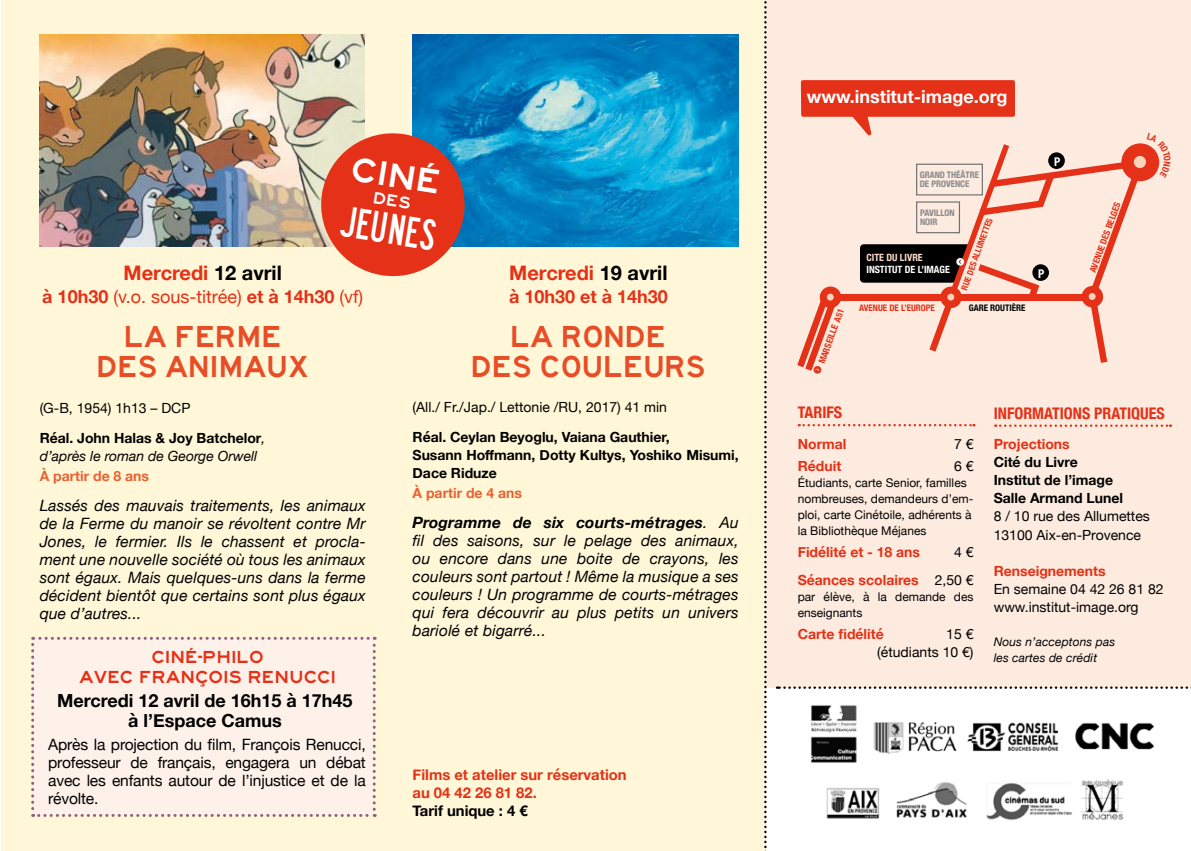
<style>
.page{position:relative;width:1191px;height:851px;background:#fff}
.page>*{position:absolute;margin:0;border:0;box-sizing:border-box;transform-origin:0 0}
.t1{font:40px "lanea";color:#fff}
.t2{font:31.2px "lanee";color:#fff}
.t3{font:28px/30px "laned";letter-spacing:-.005em;color:#e74d27;text-align:center}
.t4{font:700 20px "Helvetica Neue";color:#e43117}
.t5{font:700 18px/20px "Helvetica Neue";color:#000;text-align:center}
.t6{font:18px "Helvetica Neue";color:#e43117}
.t7{font:700 18px "Helvetica Neue";color:#fff}
.t8{font:700 18px "Helvetica Neue";color:#e43117}
.t9{font:16px/20px "lanee";letter-spacing:-.005em;color:#e43117;text-align:center}
.t10{font:700 condensed 16px "Helvetica Neue";color:#e43117}
.t11{font:italic 15.6px/18px "Helvetica Neue";letter-spacing:.01em;color:#000;text-align:justify}
.t12{font:15.6px/18px "Helvetica Neue";letter-spacing:-.01em;color:#000;text-align:justify}
.t13{font:700 14.8px/18px "Helvetica Neue";color:#e43117}
.t14{font:700 14.8px "Helvetica Neue";color:#000}
.t15{font:700 14px/18px "Helvetica Neue";color:#000}
.t16{font:14px/18px "Helvetica Neue";color:#000}
.t17{font:700 14px/28px "Helvetica Neue";color:#e43117;text-align:right}
.t18{font:italic 14px "Helvetica Neue";color:#000}
.t19{font:700 14px "Helvetica Neue";color:#e96132}
.t20{font:12px/16px "Helvetica Neue";color:#000}
.t21{font:italic 12px/16px "Helvetica Neue";letter-spacing:.01em;color:#000}
.t22{font:700 condensed 12px "Helvetica Neue";color:#fff}
.t23{font:700 condensed 10px "Helvetica Neue";color:#fff}
.t24{font:700 condensed 10px "Helvetica Neue";color:#fcdcca}
.t25{font:9.6px "Button Bonus Circle Negative";color:#fff}
.t26{font:700 condensed 9px "Helvetica Neue";color:#e43117}
.t27{font:700 condensed 9px/9.6px "Helvetica Neue";color:#87888a}
.t28{font:700 condensed 9px "Helvetica Neue";color:#000}
.t29{font:700 condensed 8.6px "Helvetica Neue";color:#e43117}
.s1{color:#000}
.s2{font-weight:700}
.s3{font-weight:400}
.s4{font-weight:400;font-style:italic}
.s5{font-family:"Button Bonus Circle Negative";font-weight:400;font-stretch:normal;font-size:9.6px}
.s6{font-weight:400;color:#000}
</style>
<div class="page">
<div style="left:1px;top:0;width:764px;height:850px;background:#fff7d8"></div>
<div style="left:765px;top:0;width:426px;height:687px;background:#fdebdf"></div>
<svg style="left:777px;top:686px;width:414px;height:2px"></svg>
<svg style="left:995px;top:424px;width:176px;height:3px"></svg>
<svg style="left:798px;top:424px;width:176px;height:2px"></svg>
<svg style="left:764px;top:1px;width:2px;height:850px"></svg>
<img style="left:810px;top:705px;width:344px;height:115px">
<div style="left:31px;top:636px;width:345px;height:180px;background:#fef1e9"></div>
<img style="left:40px;top:34px;width:324px;height:212px">
<img style="left:412px;top:34px;width:326px;height:213px">
<svg style="left:797px;top:80px;width:363px;height:291px"></svg>
<svg style="left:316px;top:128px;width:154px;height:149px;background:#d25e4c"></svg>
<h2 class="t2" style="left:354px;top:150px;width:92px;rotate:9deg">CINÉ</h2>
<h1 class="t1" style="left:343px;top:197px;width:99px;rotate:9deg">JEUNES</h1>
<p class="t4" style="left:124px;top:257px;width:160px">Mercredi <span class="s1">12 avril</span></p>
<p class="t6" style="left:42px;top:283px;width:322px"><span class="s2">à 10h30</span> (v.o. sous-titrée) <span class="s2">et à 14h30</span> (vf)</p>
<p class="t4" style="left:509px;top:257px;width:160px">Mercredi <span class="s1">19 avril</span></p>
<p class="t8" style="left:509px;top:282px;width:160px">à 10h30 et à 14h30</p>
<h3 class="t3" style="left:96px;top:322px;width:214px">LA FERME<br>DES ANIMAUX</h3>
<h3 class="t3" style="left:471px;top:322px;width:236px">LA RONDE<br>DES COULEURS</h3>
<p class="t15" style="left:40px;top:393px;width:227px;line-height:30px"><span class="s3">(G-B, 1954) 1h13 – DCP<br></span>Réal. John Halas &amp; Joy Batchelor<span class="s4">,</span></p>
<p class="t18" style="left:40px;top:446px;width:219px">d’après le roman de George Orwell</p>
<p class="t19" style="left:40px;top:465px;width:111px">À partir de 8 ans</p>
<p class="t11" style="left:40px;top:497px;width:327px">Lassés des mauvais traitements, les animaux de la Ferme du manoir se révoltent contre Mr Jones, le fermier. Ils le chassent et procla&shy;ment une nouvelle société où tous les animaux sont égaux. Mais quelques-uns dans la ferme décident bientôt que certains sont plus égaux que d’autres...</p>
<p class="t9" style="left:79px;top:647px;width:258px">CINÉ-PHILO<br>AVEC FRANÇOIS RENUCCI</p>
<p class="t5" style="left:57px;top:691px;width:297px">Mercredi 12 avril de 16h15 à 17h45 à l’Espace Camus</p>
<p class="t12" style="left:48px;top:735px;width:319px">Après la projection du film, François Renucci, professeur de français, engagera un débat avec les enfants autour de l’injustice et de la révolte.</p>
<p class="t16" style="left:412px;top:398px;width:256px">(All./ Fr./Jap./ Lettonie /RU, 2017) 41 min</p>
<p class="t15" style="left:412px;top:428px;width:327px">Réal. Ceylan Beyoglu, Vaiana Gauthier,<br>Susann Hoffmann, Dotty Kultys, Yoshiko Misumi,<br>Dace Riduze</p>
<p class="t19" style="left:412px;top:482px;width:111px">À partir de 4 ans</p>
<p class="t11" style="left:412px;top:514px;width:328px"><span class="s2">Programme de six courts-métrages</span>. Au fil des saisons, sur le pelage des animaux, ou encore dans une boite de crayons, les couleurs sont partout ! Même la musique a ses couleurs ! Un programme de courts-métrages qui fera découvrir au plus petits un univers bariolé et bigarré...</p>
<p class="t13" style="left:412px;top:766px;width:215px">Films et atelier sur réservation au 04 42 26 81 82.</p>
<p class="t14" style="left:412px;top:799px;width:117px">Tarif unique : 4 €</p>
<p class="t7" style="left:806px;top:83px;width:202px">www.institut-image.org</p>
<p class="t26" style="left:810px;top:372px;width:72px;rotate:-70deg"><span class="s5">f</span> MARSEILLE A51</p>
<p class="t27" style="left:919px;top:169px;width:61px">GRAND THÉÂTRE<br>DE PROVENCE</p>
<p class="t27" style="left:920px;top:207px;width:36px">PAVILLON<br>NOIR</p>
<p class="t29" style="left:957px;top:287px;width:77px;rotate:-70deg">RUE DES ALLUMETTES</p>
<p class="t28" style="left:968px;top:300px;width:58px">GARE ROUTIÈRE</p>
<p class="t24" style="left:866px;top:249px;width:58px">CITE DU LIVRE</p>
<p class="t23" style="left:866px;top:261px;width:85px">INSTITUT DE L’IMAGE</p>
<p class="t26" style="left:859px;top:300px;width:77px">AVENUE DE L’EUROPE</p>
<p class="t25" style="left:965px;top:265px;width:11px;rotate:-180deg">f</p>
<p class="t22" style="left:1054px;top:151px;width:8px">P</p>
<p class="t22" style="left:1038px;top:263px;width:8px">P</p>
<p class="t26" style="left:1085px;top:269px;width:76px;rotate:-70deg">AVENUE DES BELGES</p>
<p class="t10" style="left:797px;top:399px;width:46px">TARIFS</p>
<p class="t17" style="left:797px;top:430px;width:50px">Normal</p>
<p class="t16" style="left:954px;top:435px;width:21px">7 €</p>
<p class="t17" style="left:797px;top:452px;width:45px">Réduit</p>
<p class="t16" style="left:954px;top:457px;width:21px">6 €</p>
<p class="t20" style="left:797px;top:475px;width:177px">Étudiants, carte Senior, familles nombreuses, demandeurs d’em&shy;ploi, carte Cinétoile, adhérents à la Bibliothèque Méjanes</p>
<p class="t17" style="left:797px;top:538px;width:124px">Fidélité et - 18 ans</p>
<p class="t17" style="left:797px;top:538px;width:177px"><span class="s6">4 €<br></span>Séances scolaires <span class="s6">2,50 €</span></p>
<p class="t20" style="left:797px;top:589px;width:177px">par élève, à la demande des enseignants</p>
<p class="t17" style="left:797px;top:620px;width:88px">Carte fidélité</p>
<p class="t16" style="left:877px;top:625px;width:98px;text-align:right">15 €<br>(étudiants 10 €)</p>
<p class="t10" style="left:993px;top:399px;width:172px">INFORMATIONS PRATIQUES</p>
<p class="t17" style="left:993px;top:430px;width:77px">Projections</p>
<p class="t15" style="left:993px;top:453px;width:131px">Cité du Livre<br>Institut de l’image<br>Salle Armand Lunel</p>
<p class="t16" style="left:993px;top:508px;width:158px">8 / 10 rue des Allumettes<br>13100 Aix-en-Provence</p>
<p class="t17" style="left:993px;top:557px;width:113px">Renseignements</p>
<p class="t16" style="left:993px;top:580px;width:171px">En semaine 04 42 26 81 82 www.institut-image.org</p>
<p class="t21" style="left:993px;top:634px;width:123px">Nous n’acceptons pas les cartes de crédit</p>
</div>
